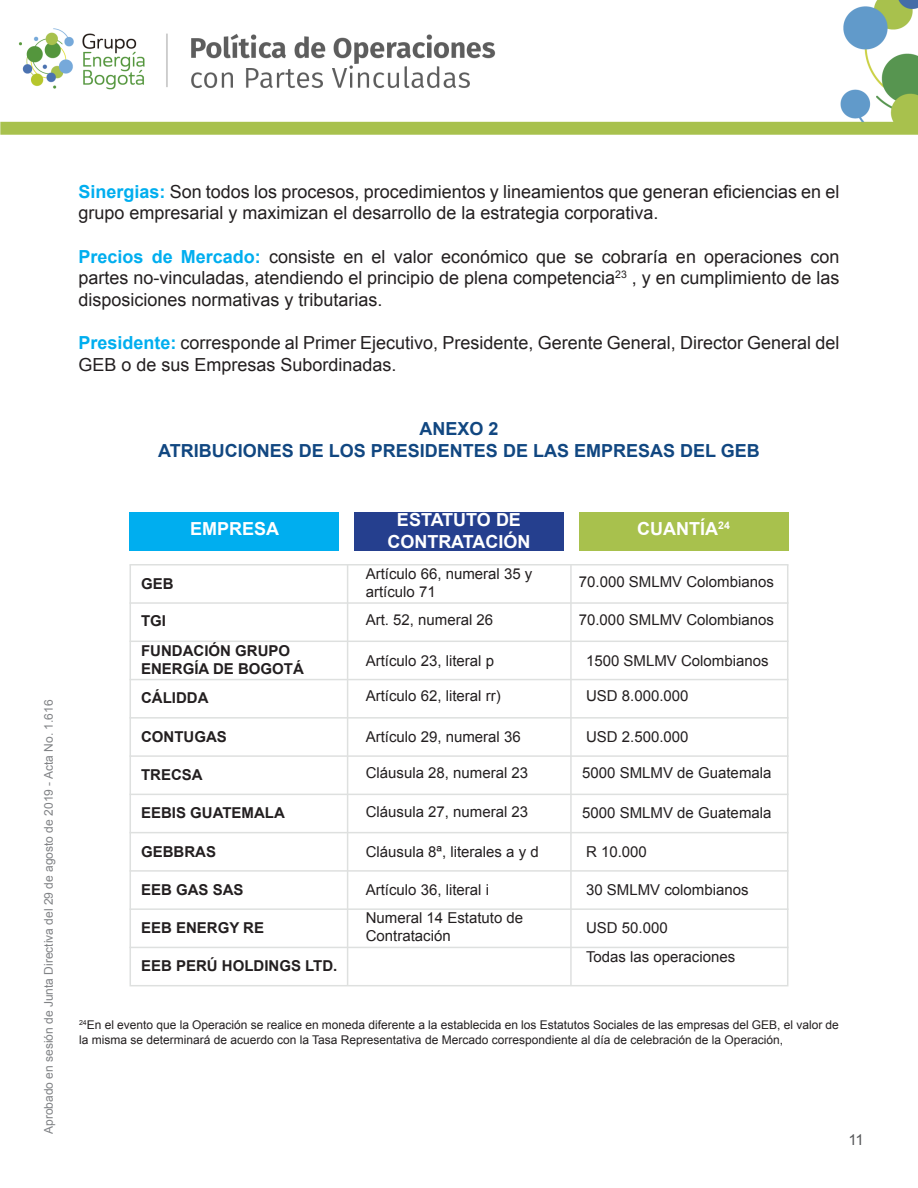
<style>
.page{position:relative;width:918px;height:1188px;background:#fff}
.page>*{position:absolute;margin:0;border:0;box-sizing:border-box;transform-origin:0 0}
.t1{font:18px/21.6px "Arial";color:#231f20}
.t2{font:700 18px "Arial";color:#114781}
.t3{font:700 18px/21.6px "Arial";color:#fff;text-align:center}
.t4{font:15px/18px "Arial";color:#231f20}
.t5{font:700 15px/18px "Arial";color:#231f20}
.t6{font:15px "Arial";color:#57585a}
.t7{font:12px/14.4px "Arial";color:#231f20}
.t8{font:12px "Arial";color:#808285}
.s1{font-weight:700;color:#00aeef}
</style>
<div class="page">
<img style="left:0;top:0;width:918px;height:134px">
<div style="left:130px;top:512px;width:209px;height:39px;background:#00aeef"></div>
<div style="left:354px;top:512px;width:210px;height:39px;background:#253f8e"></div>
<div style="left:579px;top:512px;width:209px;height:39px;background:#a8c14d"></div>
<p class="t8" style="left:41px;top:1134px;width:436px;rotate:-90deg">Aprobado en sesión de Junta Directiva del 29 de agosto de 2019 - Acta No. 1.616</p>
<p class="t1" style="left:78px;top:181px;width:763px"><span class="s1">Sinergias:</span> Son todos los procesos, procedimientos y lineamientos que generan eficiencias en el grupo empresarial y maximizan el desarrollo de la estrategia corporativa.</p>
<p class="t1" style="left:78px;top:246px;width:763px;text-align:justify"><span class="s1">Precios de Mercado:</span> consiste en el valor económico que se cobraría en operaciones con partes no-vinculadas, atendiendo el principio de plena competencia<sup>23</sup> , y en cumplimiento de las disposiciones normativas y tributarias.</p>
<p class="t1" style="left:78px;top:332px;width:763px"><span class="s1">Presidente:</span> corresponde al Primer Ejecutivo, Presidente, Gerente General, Director General del<br>GEB o de sus Empresas Subordinadas.</p>
<p class="t2" style="left:419px;top:417px;width:81px">ANEXO 2</p>
<p class="t2" style="left:158px;top:439px;width:603px">ATRIBUCIONES DE LOS PRESIDENTES DE LAS EMPRESAS DEL GEB</p>
<p class="t3" style="left:190px;top:519px;width:91px">EMPRESA</p>
<p class="t3" style="left:387px;top:510px;width:145px">ESTATUTO DE<br>CONTRATACIÓN</p>
<p class="t3" style="left:637px;top:519px;width:94px">CUANTÍA<sup>24</sup></p>
<p class="t5" style="left:141px;top:575px;width:34px">GEB</p>
<p class="t5" style="left:141px;top:613px;width:27px">TGI</p>
<p class="t5" style="left:141px;top:642px;width:164px">FUNDACIÓN GRUPO<br>ENERGÍA DE BOGOTÁ</p>
<p class="t5" style="left:141px;top:689px;width:69px">CÁLIDDA</p>
<p class="t5" style="left:141px;top:728px;width:87px">CONTUGAS</p>
<p class="t5" style="left:141px;top:766px;width:63px">TRECSA</p>
<p class="t5" style="left:141px;top:804px;width:145px">EEBIS GUATEMALA</p>
<p class="t5" style="left:141px;top:843px;width:76px">GEBBRAS</p>
<p class="t5" style="left:141px;top:881px;width:104px">EEB GAS SAS</p>
<p class="t5" style="left:141px;top:919px;width:125px">EEB ENERGY RE</p>
<p class="t5" style="left:141px;top:958px;width:198px">EEB PERÚ HOLDINGS LTD.</p>
<p class="t4" style="left:366px;top:565px;width:168px">Artículo 66, numeral 35 y artículo 71</p>
<p class="t4" style="left:579px;top:573px;width:197px">70.000 SMLMV Colombianos</p>
<p class="t4" style="left:366px;top:611px;width:129px">Art. 52, numeral 26</p>
<p class="t4" style="left:579px;top:611px;width:197px">70.000 SMLMV Colombianos</p>
<p class="t4" style="left:366px;top:652px;width:130px">Artículo 23, literal p</p>
<p class="t4" style="left:586px;top:652px;width:184px">1500 SMLMV Colombianos</p>
<p class="t4" style="left:366px;top:687px;width:137px">Artículo 62, literal rr)</p>
<p class="t4" style="left:586px;top:687px;width:104px">USD 8.000.000</p>
<p class="t4" style="left:366px;top:728px;width:157px">Artículo 29, numeral 36</p>
<p class="t4" style="left:586px;top:728px;width:104px">USD 2.500.000</p>
<p class="t4" style="left:366px;top:764px;width:164px">Cláusula 28, numeral 23</p>
<p class="t4" style="left:582px;top:764px;width:191px">5000 SMLMV de Guatemala</p>
<p class="t4" style="left:366px;top:803px;width:164px">Cláusula 27, numeral 23</p>
<p class="t4" style="left:582px;top:804px;width:191px">5000 SMLMV de Guatemala</p>
<p class="t4" style="left:366px;top:842px;width:175px">Cláusula 8ª, literales a y d</p>
<p class="t4" style="left:586px;top:842px;width:62px">R 10.000</p>
<p class="t4" style="left:366px;top:881px;width:125px">Artículo 36, literal i</p>
<p class="t4" style="left:586px;top:881px;width:164px">30 SMLMV colombianos</p>
<p class="t4" style="left:366px;top:909px;width:159px">Numeral 14 Estatuto de<br>Contratación</p>
<p class="t4" style="left:586px;top:919px;width:83px">USD 50.000</p>
<p class="t4" style="left:586px;top:948px;width:151px">Todas las operaciones</p>
<p class="t7" style="left:79px;top:1018px;width:761px"><sup>24</sup>En el evento que la Operación se realice en moneda diferente a la establecida en los Estatutos Sociales de las empresas del GEB, el valor de la misma se determinará de acuerdo con la Tasa Representativa de Mercado correspondiente al día de celebración de la Operación,</p>
<p class="t6" style="left:848px;top:1130px;width:17px">11</p>
</div>
